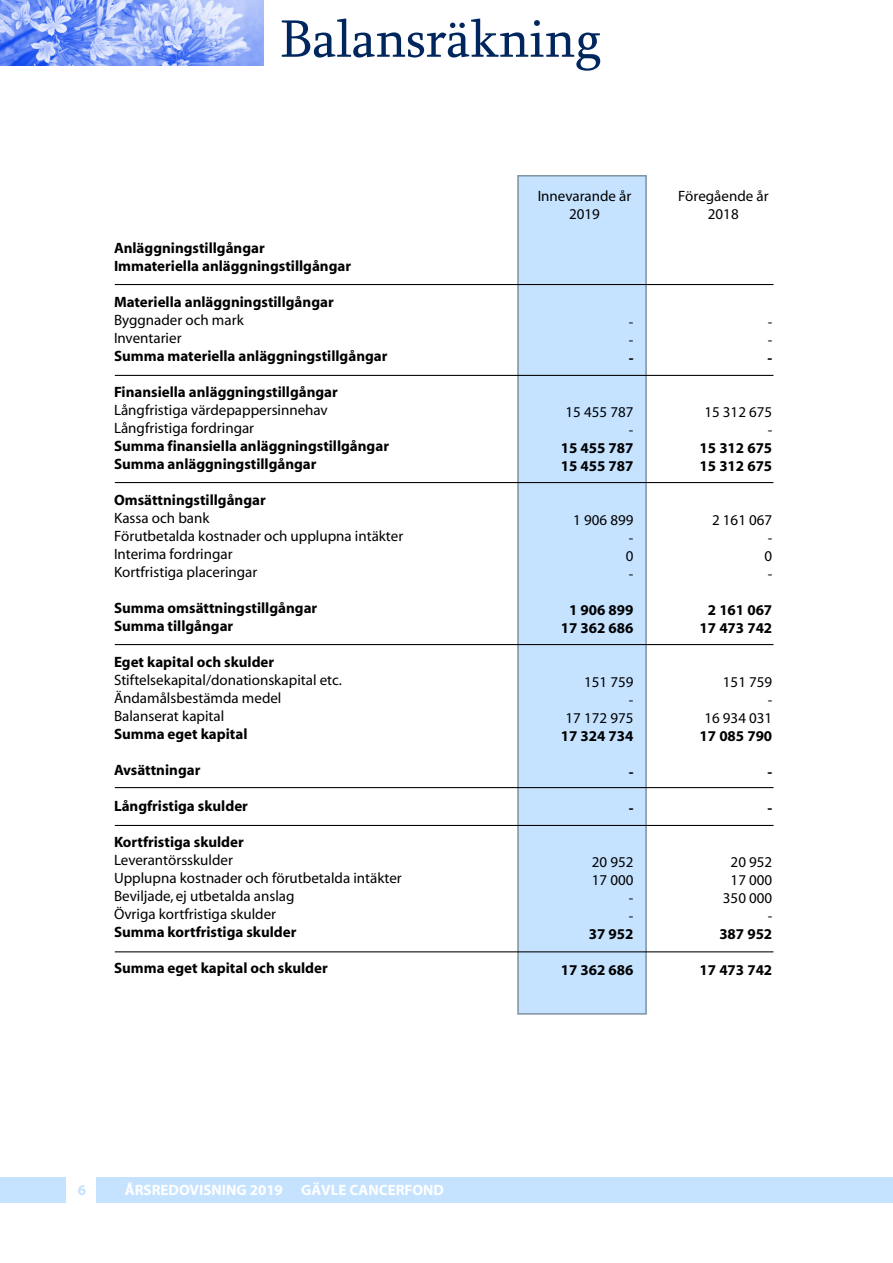
<style>
.page{position:relative;width:893px;height:1263px;background:#fff}
.page>*{position:absolute;margin:0;border:0;box-sizing:border-box;transform-origin:0 0}
.t1{font:54px "Sylfaen";color:#00265e}
.t2{font:15px/18px "Myriad";color:#000;text-align:justify}
.t3{font:700 15px/18px "Myriad";color:#000}
.t4{font:700 15px "Myriad";color:#fff}
.t5{font:700 15px "Myriad";color:#c5e3ff}
.s1{font-weight:400}
.s2{font-weight:700}
</style>
<div class="page">
<div style="left:1px;top:1177px;width:65px;height:25px;background:#c5e3ff"></div>
<div style="left:96px;top:1177px;width:797px;height:25px;background:#c5e3ff"></div>
<div style="left:517px;top:175px;width:130px;height:840px;background:#c5e3ff;border:2px solid #8195a5"></div>
<hr style="left:115px;top:284px;width:658px;height:1px;background:#000">
<hr style="left:115px;top:375px;width:658px;height:1px;background:#000">
<hr style="left:115px;top:482px;width:658px;height:1px;background:#000">
<hr style="left:115px;top:644px;width:658px;height:1px;background:#000">
<hr style="left:115px;top:787px;width:658px;height:1px;background:#000">
<hr style="left:115px;top:825px;width:658px;height:1px;background:#000">
<hr style="left:115px;top:951px;width:658px;height:1px;background:#000">
<img style="left:0;top:0;width:263px;height:66px">
<p class="t1" style="left:280px;top:2px;width:323px">Balansräkning</p>
<p class="t3" style="left:114px;top:239px;width:239px">Anläggningstillgångar<br>Immateriella anläggningstillgångar</p>
<p class="t3" style="left:114px;top:293px;width:275px">Materiella anläggningstillgångar<br><span class="s1">Byggnader och mark<br>Inventarier<br></span>Summa materiella anläggningstillgångar</p>
<p class="t3" style="left:114px;top:383px;width:277px">Finansiella anläggningstillgångar <span class="s1">Långfristiga värdepappersinnehav Långfristiga fordringar<br></span>Summa finansiella anläggningstillgångar Summa anläggningstillgångar</p>
<p class="t2" style="left:114px;top:492px;width:291px;text-align:left"><span class="s2">Omsättningstillgångar<br></span>Kassa och bank<br>Förutbetalda kostnader och upplupna intäkter<br>Interima fordringar<br>Kortfristiga placeringar</p>
<p class="t3" style="left:114px;top:599px;width:205px">Summa omsättningstillgångar<br>Summa tillgångar</p>
<p class="t2" style="left:114px;top:654px;width:229px;text-align:left"><span class="s2">Eget kapital och skulder<br></span>Stiftelsekapital/donationskapital etc.<br>Ändamålsbestämda medel<br>Balanserat kapital<br><span class="s2">Summa eget kapital</span></p>
<p class="t3" style="left:114px;top:761px;width:88px">Avsättningar</p>
<p class="t3" style="left:114px;top:797px;width:135px">Långfristiga skulder</p>
<p class="t2" style="left:114px;top:834px;width:289px;text-align:left"><span class="s2">Kortfristiga skulder<br></span>Leverantörsskulder<br>Upplupna kostnader och förutbetalda intäkter<br>Beviljade, ej utbetalda anslag<br>Övriga kortfristiga skulder<br><span class="s2">Summa kortfristiga skulder</span></p>
<p class="t3" style="left:114px;top:959px;width:215px">Summa eget kapital och skulder</p>
<p class="t2" style="left:538px;top:188px;width:95px;text-align:center">Innevarande år<br>2019</p>
<p class="t2" style="left:629px;top:314px;width:6px">- - <span class="s2">-</span></p>
<p class="t3" style="left:561px;top:404px;width:74px;text-align:right"><span class="s1">15 455 787 -<br></span>15 455 787<br>15 455 787</p>
<p class="t2" style="left:626px;top:512px;width:9px;text-indent:-53px">1 906 899 - 0 -</p>
<p class="t3" style="left:561px;top:602px;width:74px;text-align:center">1 906 899<br>17 362 686</p>
<p class="t2" style="left:561px;top:674px;width:74px;text-align:right">151 759<br>-<br>17 172 975<br><span class="s2">17 324 734</span></p>
<p class="t3" style="left:629px;top:764px;width:6px">-</p>
<p class="t3" style="left:629px;top:800px;width:6px">-</p>
<p class="t2" style="left:589px;top:854px;width:46px;text-align:right">20 952<br>17 000 -<br>-<br><span class="s2">37 952</span></p>
<p class="t3" style="left:561px;top:962px;width:74px">17 362 686</p>
<p class="t2" style="left:678px;top:188px;width:92px;text-align:center">Föregående år<br>2018</p>
<p class="t2" style="left:767px;top:314px;width:6px">- - <span class="s2">-</span></p>
<p class="t3" style="left:700px;top:404px;width:74px;text-align:right"><span class="s1">15 312 675 -<br></span>15 312 675<br>15 312 675</p>
<p class="t2" style="left:765px;top:512px;width:9px;text-indent:-53px">2 161 067 - 0 -</p>
<p class="t3" style="left:700px;top:602px;width:74px;text-align:center">2 161 067<br>17 473 742</p>
<p class="t2" style="left:700px;top:674px;width:74px;text-align:right">151 759<br>-<br>16 934 031<br><span class="s2">17 085 790</span></p>
<p class="t3" style="left:767px;top:764px;width:6px">-</p>
<p class="t3" style="left:767px;top:800px;width:6px">-</p>
<p class="t2" style="left:719px;top:854px;width:54px;text-align:right">20 952<br>17 000<br>350 000 -<br><span class="s2">387 952</span></p>
<p class="t3" style="left:700px;top:962px;width:74px">17 473 742</p>
<p class="t5" style="left:78px;top:1182px;width:10px">6</p>
<p class="t4" style="left:125px;top:1182px;width:321px">ÅRSREDOVISNING 2019 GÄVLE CANCERFOND</p>
</div>
